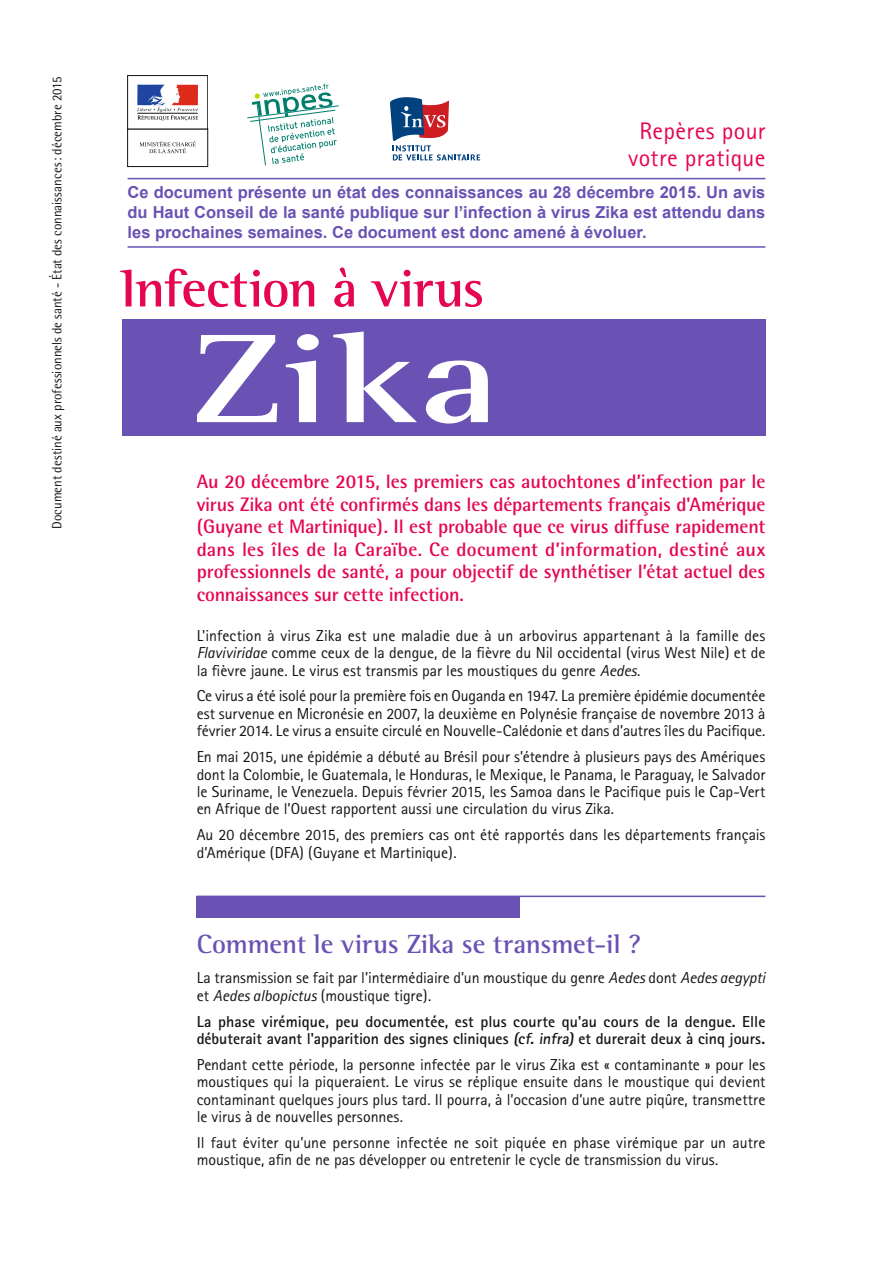
<style>
.page{position:relative;width:893px;height:1263px;background:#fff}
.page>*{position:absolute;margin:0;border:0;box-sizing:border-box;transform-origin:0 0}
.t1{font:700 129.45px "Rotis Semi Serif";color:#fff;scale:1.32 1}
.t2{font:700 54px "Rotis Semi Serif";letter-spacing:-.02em;color:#e50650}
.TITRE_1{font:700 27px "Rotis Semi Serif";letter-spacing:-.005em;color:#6952b3}
.t3{font:24px/27px "Rotis Sans Serif";letter-spacing:.015em;color:#e50650;text-align:center}
.CHAPO{font:700 19.5px/22.5px "Rotis Semi Sans";letter-spacing:-.005em;color:#e50650;text-align:justify}
.t4{font:700 16.5px/19.8px "Arial";color:#6952b3;text-align:justify}
.COURANT{font:15.9px/17.4px "Rotis Sans Serif";letter-spacing:-.005em;color:#131413;text-align:justify}
.COURANT-2{font:700 15.9px/17.4px "Rotis Sans Serif Std";color:#131413}
.t5{font:13.5px "Rotis Semi Sans";letter-spacing:.005em;color:#131413;scale:.95 1}
.s1{font-style:italic}
</style>
<div class="page">
<hr style="left:128px;top:178px;width:637px;height:1px;background:#6952b3">
<hr style="left:128px;top:246px;width:637px;height:2px;background:#6952b3">
<hr style="left:197px;top:895px;width:568px;height:2px;background:#6952b3">
<div style="left:197px;top:896px;width:323px;height:22px;background:#6952b3"></div>
<div style="left:127px;top:129px;width:81px;height:38px;background:#fff;border:1px solid #131413"></div>
<svg style="left:140px;top:141px;width:56px;height:12px"></svg>
<div style="left:127px;top:75px;width:81px;height:54px;border:1px solid #131413"></div>
<svg style="left:137px;top:85px;width:61px;height:35px"></svg>
<div style="left:122px;top:319px;width:643px;height:116px;background:#6952b3"></div>
<svg style="left:247px;top:84px;width:92px;height:81px"></svg>
<svg style="left:390px;top:97px;width:90px;height:64px"></svg>
<p class="t5" style="left:49px;top:529px;width:478px;rotate:-90deg">Document destiné aux professionnels de santé - État des connaissances: décembre 2015</p>
<p class="t3" style="left:628px;top:117px;width:139px">Repères pour votre pratique</p>
<p class="t4" style="left:128px;top:183px;width:639px">Ce document présente un état des connaissances au 28 décembre 2015. Un avis du Haut Conseil de la santé publique sur l’infection à virus Zika est attendu dans les prochaines semaines. Ce document est donc amené à évoluer.</p>
<p class="t2" style="left:120px;top:256px;width:365px">Infection à virus</p>
<p class="t1" style="left:189px;top:301px;width:237px">Zika</p>
<p class="CHAPO" style="left:197px;top:470px;width:570px">Au 20 décembre 2015, les premiers cas autochtones d’infection par le virus Zika ont été confirmés dans les départements français d'Amérique (Guyane et Martinique). Il est probable que ce virus diffuse rapidement dans les îles de la Caraïbe. Ce document d’information, destiné aux professionnels de santé, a pour objectif de synthétiser l’état actuel des connaissances sur cette infection.</p>
<p class="COURANT" style="left:197px;top:626px;width:570px">L'infection à virus Zika est une maladie due à un arbovirus appartenant à la famille des <span class="s1">Flaviviridae</span> comme ceux de la dengue, de la fièvre du Nil occidental (virus West Nile) et de la fièvre jaune. Le virus est transmis par les moustiques du genre <span class="s1">Aedes</span>.</p>
<p class="COURANT" style="left:197px;top:687px;width:570px">Ce virus a été isolé pour la première fois en Ouganda en 1947. La première épidémie documentée est survenue en Micronésie en 2007, la deuxième en Polynésie française de novembre 2013 à février 2014. Le virus a ensuite circulé en Nouvelle-Calédonie et dans d’autres îles du Pacifique.</p>
<p class="COURANT" style="left:197px;top:748px;width:570px">En mai 2015, une épidémie a débuté au Brésil pour s’étendre à plusieurs pays des Amériques dont la Colombie, le Guatemala, le Honduras, le Mexique, le Panama, le Paraguay, le Salvador le Suriname, le Venezuela. Depuis février 2015, les Samoa dans le Pacifique puis le Cap-Vert en Afrique de l’Ouest rapportent aussi une circulation du virus Zika.</p>
<p class="COURANT" style="left:197px;top:826px;width:570px">Au 20 décembre 2015, des premiers cas ont été rapportés dans les départements français d’Amérique (DFA) (Guyane et Martinique).</p>
<p class="TITRE_1" style="left:197px;top:928px;width:446px">Comment le virus Zika se transmet-il ?</p>
<p class="COURANT" style="left:197px;top:969px;width:570px">La transmission se fait par l’intermédiaire d’un moustique du genre <span class="s1">Aedes</span> dont <span class="s1">Aedes aegypti </span>et <span class="s1">Aedes albopictus</span> (moustique tigre).</p>
<p class="COURANT-2" style="left:197px;top:1012px;width:570px">La phase virémique, peu documentée, est plus courte qu'au cours de la dengue. Elle débuterait avant l'apparition des signes cliniques (cf. infra) et durerait deux à cinq jours.</p>
<p class="COURANT" style="left:197px;top:1056px;width:570px">Pendant cette période, la personne infectée par le virus Zika est « contaminante » pour les moustiques qui la piqueraient. Le virus se réplique ensuite dans le moustique qui devient contaminant quelques jours plus tard. Il pourra, à l’occasion d’une autre piqûre, transmettre le virus à de nouvelles personnes.</p>
<p class="COURANT" style="left:197px;top:1134px;width:570px">Il faut éviter qu’une personne infectée ne soit piquée en phase virémique par un autre moustique, afin de ne pas développer ou entretenir le cycle de transmission du virus.</p>
</div>
